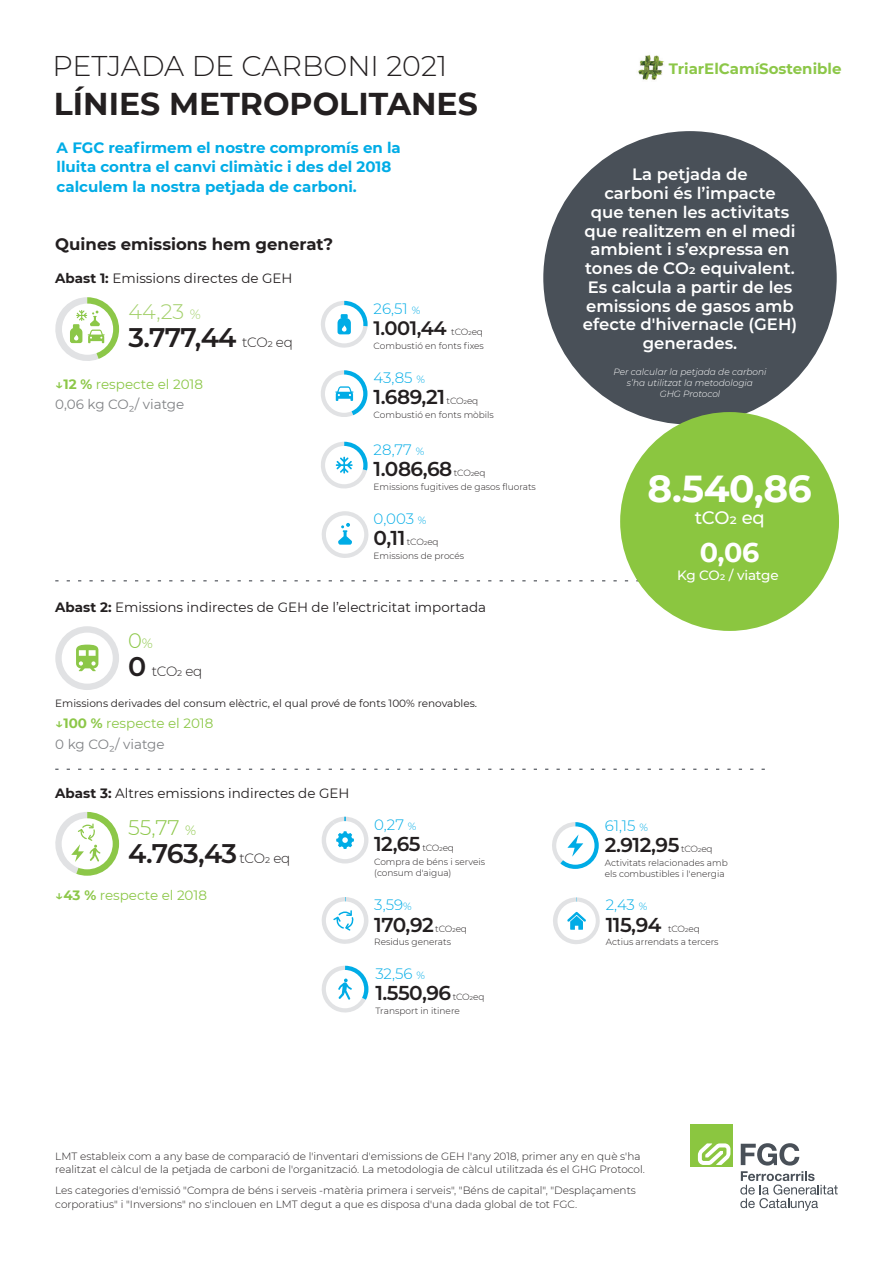
<style>
.page{position:relative;width:893px;height:1263px;background:#fff}
.page>*{position:absolute;margin:0;border:0;box-sizing:border-box;transform-origin:0 0}
.t1{font:700 37.5px "Montserrat";color:#fff}
.t2{font:700 31.5px "Montserrat";color:#231f20}
.t3{font:300 28.5px "Montserrat";color:#231f20}
.t4{font:600 27px "Montserrat";letter-spacing:-.025em;color:#231f20}
.t5{font:700 27px "Montserrat";color:#fff}
.t6{font:300 21px "Montserrat";color:#8cc748}
.t7{font:300 21px "Montserrat";color:#a3d06b}
.t8{font:600 20.1px "Montserrat";letter-spacing:-.025em;color:#231f20}
.t9{font:600 19.5px "Montserrat";color:#231f20}
.t10{font:500 18px "Montserrat";letter-spacing:-.01em;color:#fff}
.t11{font:600 16.5px/18.8px "Montserrat";color:#fff;text-align:center}
.t12{font:700 16.5px "Montserrat";color:#231f20}
.t13{font:700 15px/19.5px "Montserrat";color:#00ace6}
.t14{font:300 15px "Montserrat";color:#00ace6}
.t15{font:700 15px "Montserrat";color:#8cc748}
.t16{font:13.5px "Montserrat";color:#231f20}
.t17{font:13.5px/20.2px "Montserrat";color:#808285}
.t18{font:13.5px "Montserrat";color:#8cc748}
.t19{font:500 13.5px "Montserrat";letter-spacing:-.01em;color:#fff}
.t20{font:300 13.5px "Montserrat";letter-spacing:-.025em;color:#231f20}
.t21{font:300 10.5px/13.5px "Montserrat";color:#231f20}
.t22{font:10.5px "Montserrat";color:#231f20}
.t23{font:300 9px/13.8px "Montserrat";color:#231f20}
.t24{font:italic 300 9px/10.8px "Montserrat";color:#fff;text-align:center}
.s1{font-weight:700}
.s2{font-size:13.5px}
.s3{font-weight:300;font-size:13.5px}
.s4{font-weight:600;color:#8cc748}
.s5{font-weight:700;color:#8cc748}
.s6{color:#8cc748}
.s7{font-size:10.5px}
.s8{font-weight:300;font-size:9px}
.s9{font-weight:600;font-size:27px}
.s10{font-weight:600}
</style>
<div class="page">
<svg style="left:55px;top:580px;width:582px;height:1px"></svg>
<div style="left:543px;top:131px;width:294px;height:293px;background:#495058;border-radius:50%"></div>
<svg style="left:55px;top:297px;width:64px;height:64px"></svg>
<svg style="left:55px;top:769px;width:710px;height:1px"></svg>
<div style="left:55px;top:626px;width:64px;height:64px;background:#e1e2e4;border-radius:32px"></div>
<div style="left:62px;top:633px;width:51px;height:51px;background:#fff;border-radius:50%"></div>
<svg style="left:76px;top:645px;width:22px;height:26px"></svg>
<svg style="left:552px;top:822px;width:47px;height:47px"></svg>
<svg style="left:553px;top:897px;width:47px;height:47px"></svg>
<svg style="left:322px;top:966px;width:46px;height:47px"></svg>
<svg style="left:321px;top:370px;width:46px;height:47px"></svg>
<svg style="left:321px;top:442px;width:47px;height:47px"></svg>
<svg style="left:322px;top:511px;width:47px;height:47px"></svg>
<svg style="left:321px;top:301px;width:47px;height:47px"></svg>
<svg style="left:322px;top:897px;width:47px;height:47px"></svg>
<svg style="left:55px;top:812px;width:64px;height:64px"></svg>
<img style="left:638px;top:55px;width:26px;height:25px">
<svg style="left:741px;top:1143px;width:58px;height:22px"></svg>
<div style="left:690px;top:1124px;width:42px;height:43px;background:#8bc640"></div>
<svg style="left:698px;top:1143px;width:32px;height:22px"></svg>
<svg style="left:740px;top:1171px;width:98px;height:40px"></svg>
<div style="left:620px;top:412px;width:219px;height:219px;background:#8bc640;border-radius:50%"></div>
<svg style="left:322px;top:817px;width:46px;height:46px"></svg>
<h3 class="t3" style="left:52px;top:47px;width:396px">PETJADA DE CARBONI 2021</h3>
<h2 class="t2" style="left:54px;top:81px;width:425px">LÍNIES METROPOLITANES</h2>
<h3 class="t13" style="left:57px;top:137px;width:346px">A FGC reafirmem el nostre compromís en la lluita contra el canvi climàtic i des del 2018 calculem la nostra petjada de carboni.</h3>
<h3 class="t12" style="left:55px;top:232px;width:279px">Quines emissions hem generat?</h3>
<p class="t16" style="left:55px;top:269px;width:239px"><span class="s1">Abast 1:</span> Emissions directes de GEH</p>
<h3 class="t7" style="left:128px;top:297px;width:74px">44,23 <span class="s2">%</span></h3>
<h3 class="t4" style="left:128px;top:318px;width:166px">3.777,44 <span class="s3">tCO2 eq</span></h3>
<p class="t17" style="left:55px;top:374px;width:149px"><span class="s4">↓</span><span class="s5">12 %</span> <span class="s6">respecte el 2018<br></span>0,06 kg CO2/ viatge</p>
<h3 class="t14" style="left:374px;top:298px;width:48px">26,51 <span class="s7">%</span></h3>
<h3 class="t9" style="left:374px;top:314px;width:111px">1.001,44 <span class="s8">tCO2eq</span></h3>
<p class="t23" style="left:374px;top:338px;width:112px">Combustió en fonts fixes</p>
<h3 class="t14" style="left:374px;top:367px;width:53px">43,85 <span class="s7">%</span></h3>
<h3 class="t8" style="left:374px;top:383px;width:73px">1.689,21</h3>
<p class="t23" style="left:374px;top:394px;width:122px;text-indent:73px">tCO2eq<br>Combustió en fonts mòbils</p>
<h3 class="t14" style="left:374px;top:439px;width:52px">28,77 <span class="s7">%</span></h3>
<h3 class="t8" style="left:374px;top:454px;width:80px">1.086,68</h3>
<p class="t23" style="left:374px;top:465px;width:164px;text-indent:80px">tCO2eq<br>Emissions fugitives de gasos fluorats</p>
<h3 class="t14" style="left:374px;top:509px;width:54px">0,003 <span class="s7">%</span></h3>
<h3 class="t8" style="left:374px;top:524px;width:33px">0,11</h3>
<p class="t23" style="left:374px;top:535px;width:92px;text-indent:33px">tCO2eq<br>Emissions de procés</p>
<p class="t16" style="left:55px;top:598px;width:432px"><span class="s1">Abast 2:</span> Emissions indirectes de GEH de l’electricitat importada</p>
<h3 class="t6" style="left:128px;top:626px;width:26px">0<span class="s2">%</span></h3>
<p class="t20" style="left:128px;top:662px;width:76px"><span class="s9">0</span> tCO2 eq</p>
<p class="t22" style="left:55px;top:696px;width:423px">Emissions derivades del consum elèctric, el qual prové de fonts 100% renovables.</p>
<p class="t18" style="left:55px;top:714px;width:160px"><span class="s10">↓</span><span class="s1">100 %</span> respecte el 2018</p>
<p class="t17" style="left:55px;top:733px;width:111px">0 kg CO2/ viatge</p>
<p class="t16" style="left:55px;top:783px;width:296px"><span class="s1">Abast 3:</span> Altres emissions indirectes de GEH</p>
<h3 class="t6" style="left:128px;top:813px;width:70px">55,77 <span class="s2">%</span></h3>
<h3 class="t4" style="left:128px;top:835px;width:164px">4.763,43 <span class="s3">tCO2 eq</span></h3>
<p class="t18" style="left:55px;top:886px;width:153px"><span class="s10">↓</span><span class="s1">43 %</span> respecte el 2018</p>
<h3 class="t14" style="left:374px;top:814px;width:44px">0,27 <span class="s7">%</span></h3>
<h3 class="t8" style="left:374px;top:830px;width:48px">12,65</h3>
<p class="t23" style="left:374px;top:841px;width:113px;text-indent:48px">tCO2eq<br>Compra de béns i serveis</p>
<p class="t23" style="left:374px;top:865px;width:79px">(consum d'aigua)</p>
<h3 class="t14" style="left:374px;top:895px;width:39px">3,59<span class="s7">%</span></h3>
<h3 class="t8" style="left:374px;top:910px;width:58px">170,92</h3>
<p class="t23" style="left:374px;top:921px;width:94px;text-indent:61px">tCO2eq<br>Residus generats</p>
<h3 class="t14" style="left:375px;top:963px;width:51px">32,56 <span class="s7">%</span></h3>
<h3 class="t8" style="left:375px;top:978px;width:77px">1.550,96</h3>
<p class="t23" style="left:375px;top:989px;width:111px;text-indent:77px">tCO2eq<br>Transport in itinere</p>
<h3 class="t15" style="left:669px;top:58px;width:174px">TriarElCamíSostenible</h3>
<h3 class="t11" style="left:583px;top:164px;width:216px">La petjada de<br>carboni és l’impacte<br>que tenen les activitats que realitzem en el medi ambient i s’expressa en tones de CO2 equivalent.<br>Es calcula a partir de les emissions de gasos amb efecte d'hivernacle (GEH) generades.</h3>
<p class="t24" style="left:613px;top:366px;width:155px">Per calcular la petjada de carboni s’ha utilitzat la metodologia<br>GHG Protocol</p>
<h1 class="t1" style="left:648px;top:461px;width:166px">8.540,86</h1>
<h3 class="t10" style="left:695px;top:505px;width:72px">tCO2 eq</h3>
<h3 class="t5" style="left:700px;top:533px;width:61px">0,06</h3>
<p class="t19" style="left:677px;top:566px;width:103px">Kg CO2 / viatge</p>
<h3 class="t14" style="left:605px;top:816px;width:45px">61,15 <span class="s7">%</span></h3>
<h3 class="t8" style="left:605px;top:831px;width:76px">2.912,95</h3>
<p class="t23" style="left:605px;top:842px;width:125px;text-indent:76px">tCO2eq<br>Activitats relacionades amb</p>
<p class="t23" style="left:605px;top:866px;width:121px">els combustibles i l'energia</p>
<h3 class="t14" style="left:606px;top:895px;width:43px">2,43 <span class="s7">%</span></h3>
<h3 class="t8" style="left:606px;top:910px;width:57px">115,94</h3>
<p class="t23" style="left:606px;top:921px;width:114px;text-indent:62px">tCO2eq<br>Actius arrendats a tercers</p>
<p class="t21" style="left:55px;top:1149px;width:591px">LMT estableix com a any base de comparació de l'inventari d'emissions de GEH l'any 2018, primer any en què s'ha realitzat el càlcul de la petjada de carboni de l'organització. La metodologia de càlcul utilitzada és el GHG Protocol.</p>
<p class="t21" style="left:55px;top:1183px;width:582px">Les categories d'emissió "Compra de béns i serveis -matèria primera i serveis", "Béns de capital", "Desplaçaments corporatius" i "Inversions" no s'inclouen en LMT degut a que es disposa d'una dada global de tot FGC.</p>
</div>
